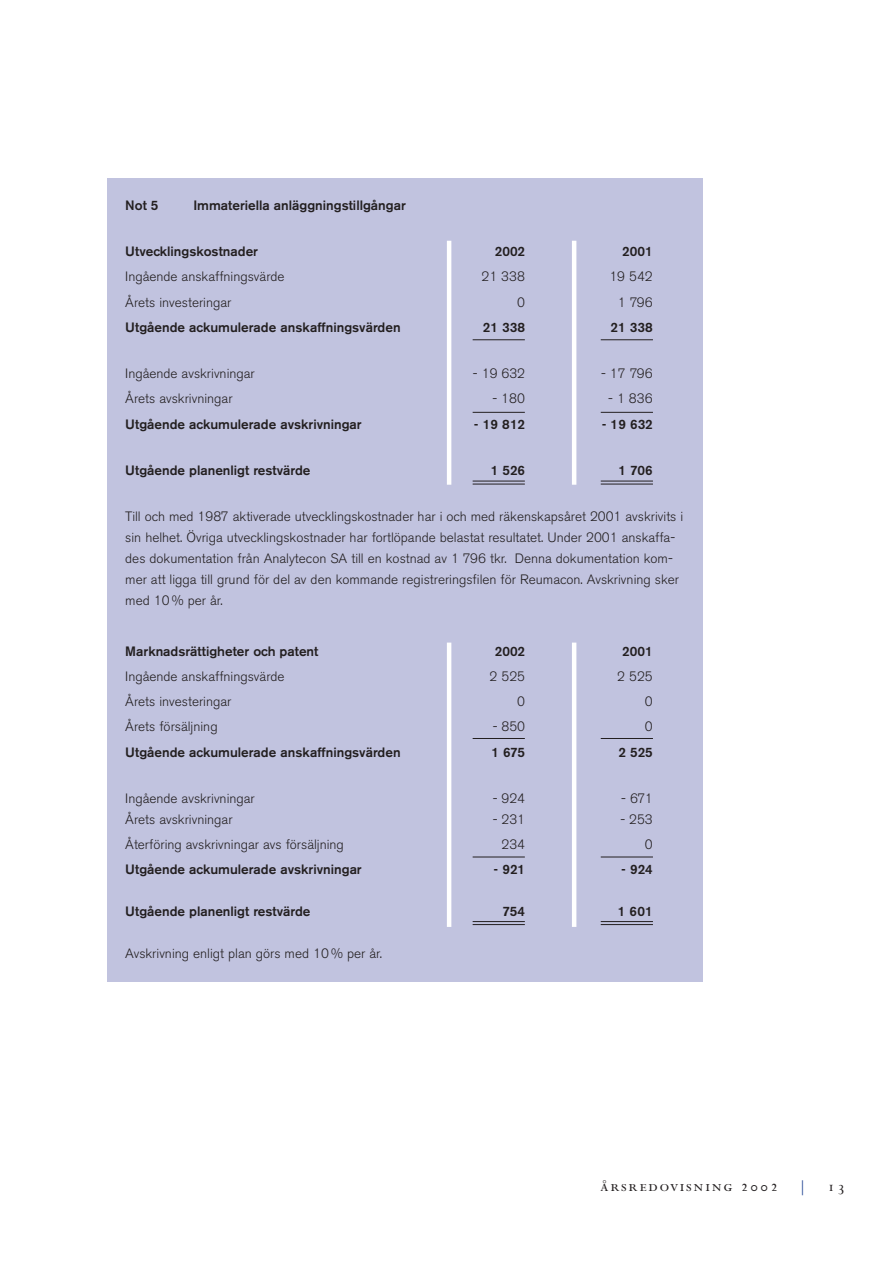
<style>
.page{position:relative;width:893px;height:1263px;background:#fff}
.page>*{position:absolute;margin:0;border:0;box-sizing:border-box;transform-origin:0 0}
.t1{font:18px "Perpetua SC";letter-spacing:.09em;color:#231f20}
.t2{font:300 13.5px/21px "Akzidenz Grotesk BE";color:#231f20}
.t3{font:500 13.5px "Akzidenz Grotesk BE";color:#231f20}
.s1{color:#183c8e}
</style>
<div class="page">
<div style="left:107px;top:179px;width:595px;height:803px;background:#c1c3df"></div>
<hr style="left:572px;top:241px;width:4px;height:244px;background:#fff">
<hr style="left:447px;top:241px;width:4px;height:244px;background:#fff">
<hr style="left:572px;top:643px;width:4px;height:284px;background:#fff">
<hr style="left:447px;top:643px;width:4px;height:284px;background:#fff">
<hr style="left:600px;top:339px;width:53px;height:1px;background:#231f20">
<hr style="left:472px;top:339px;width:53px;height:1px;background:#231f20">
<hr style="left:600px;top:412px;width:53px;height:1px;background:#231f20">
<hr style="left:472px;top:412px;width:53px;height:1px;background:#231f20">
<hr style="left:600px;top:481px;width:53px;height:1px;background:#231f20">
<hr style="left:472px;top:481px;width:53px;height:1px;background:#231f20">
<hr style="left:600px;top:484px;width:53px;height:1px;background:#231f20">
<hr style="left:472px;top:484px;width:53px;height:1px;background:#231f20">
<hr style="left:600px;top:738px;width:53px;height:1px;background:#231f20">
<hr style="left:472px;top:738px;width:53px;height:1px;background:#231f20">
<hr style="left:600px;top:857px;width:53px;height:1px;background:#231f20">
<hr style="left:472px;top:857px;width:53px;height:1px;background:#231f20">
<hr style="left:600px;top:921px;width:53px;height:1px;background:#231f20">
<hr style="left:472px;top:921px;width:53px;height:1px;background:#231f20">
<hr style="left:600px;top:924px;width:53px;height:1px;background:#231f20">
<hr style="left:472px;top:924px;width:53px;height:1px;background:#231f20">
<p class="t3" style="left:125px;top:201px;width:35px">Not 5</p>
<p class="t3" style="left:193px;top:201px;width:214px">Immateriella anläggningstillgångar</p>
<p class="t3" style="left:125px;top:247px;width:134px">Utvecklingskostnader</p>
<p class="t3" style="left:495px;top:247px;width:32px">2002</p>
<p class="t3" style="left:622px;top:247px;width:32px">2001</p>
<p class="t2" style="left:125px;top:268px;width:161px">Ingående anskaffningsvärde</p>
<p class="t2" style="left:481px;top:268px;width:45px">21 338</p>
<p class="t2" style="left:609px;top:268px;width:45px">19 542</p>
<p class="t2" style="left:125px;top:293px;width:108px">Årets investeringar</p>
<p class="t2" style="left:517px;top:293px;width:9px">0</p>
<p class="t2" style="left:618px;top:293px;width:36px">1 796</p>
<p class="t3" style="left:125px;top:322px;width:277px">Utgående ackumulerade anskaffningsvärden</p>
<p class="t3" style="left:483px;top:322px;width:44px">21 338</p>
<p class="t3" style="left:610px;top:322px;width:44px">21 338</p>
<p class="t2" style="left:125px;top:365px;width:131px">Ingående avskrivningar</p>
<p class="t2" style="left:473px;top:365px;width:54px">- 19 632</p>
<p class="t2" style="left:601px;top:365px;width:53px">- 17 796</p>
<p class="t2" style="left:125px;top:390px;width:109px">Årets avskrivningar</p>
<p class="t2" style="left:492px;top:390px;width:34px">- 180</p>
<p class="t2" style="left:608px;top:390px;width:46px">- 1 836</p>
<p class="t3" style="left:125px;top:419px;width:238px">Utgående ackumulerade avskrivningar</p>
<p class="t3" style="left:474px;top:419px;width:53px">- 19 812</p>
<p class="t3" style="left:601px;top:419px;width:53px">- 19 632</p>
<p class="t3" style="left:125px;top:465px;width:187px">Utgående planenligt restvärde</p>
<p class="t3" style="left:491px;top:465px;width:36px">1 526</p>
<p class="t3" style="left:618px;top:465px;width:36px">1 706</p>
<p class="t2" style="left:125px;top:508px;width:559px">Till och med 1987 aktiverade utvecklingskostnader har i och med räkenskapsåret 2001 avskrivits i sin helhet. Övriga utvecklingskostnader har fortlöpande belastat resultatet. Under 2001 anskaffa&shy;des dokumentation från Analytecon SA till en kostnad av 1 796 tkr. Denna dokumentation kom&shy;mer att ligga till grund för del av den kommande registreringsfilen för Reumacon. Avskrivning sker med 10 % per år.</p>
<p class="t3" style="left:125px;top:646px;width:195px">Marknadsrättigheter och patent</p>
<p class="t3" style="left:495px;top:646px;width:32px">2002</p>
<p class="t3" style="left:622px;top:646px;width:32px">2001</p>
<p class="t2" style="left:125px;top:667px;width:161px">Ingående anskaffningsvärde</p>
<p class="t2" style="left:489px;top:667px;width:37px">2 525</p>
<p class="t2" style="left:617px;top:667px;width:37px">2 525</p>
<p class="t2" style="left:125px;top:693px;width:108px">Årets investeringar</p>
<p class="t2" style="left:517px;top:693px;width:9px">0</p>
<p class="t2" style="left:645px;top:693px;width:9px">0</p>
<p class="t2" style="left:125px;top:718px;width:94px">Årets försäljning</p>
<p class="t2" style="left:492px;top:718px;width:34px">- 850</p>
<p class="t2" style="left:645px;top:718px;width:9px">0</p>
<p class="t3" style="left:125px;top:747px;width:277px">Utgående ackumulerade anskaffningsvärden</p>
<p class="t3" style="left:491px;top:747px;width:35px">1 675</p>
<p class="t3" style="left:618px;top:747px;width:36px">2 525</p>
<p class="t2" style="left:125px;top:789px;width:131px">Ingående avskrivningar</p>
<p class="t2" style="left:492px;top:789px;width:34px">- 924</p>
<p class="t2" style="left:621px;top:789px;width:33px">- 671</p>
<p class="t2" style="left:125px;top:810px;width:109px">Årets avskrivningar</p>
<p class="t2" style="left:492px;top:810px;width:34px">- 231</p>
<p class="t2" style="left:620px;top:810px;width:34px">- 253</p>
<p class="t2" style="left:125px;top:836px;width:220px">Återföring avskrivningar avs försäljning</p>
<p class="t2" style="left:501px;top:836px;width:25px">234</p>
<p class="t2" style="left:645px;top:836px;width:9px">0</p>
<p class="t3" style="left:125px;top:865px;width:238px">Utgående ackumulerade avskrivningar</p>
<p class="t3" style="left:493px;top:865px;width:33px">- 921</p>
<p class="t3" style="left:621px;top:865px;width:33px">- 924</p>
<p class="t3" style="left:125px;top:907px;width:187px">Utgående planenligt restvärde</p>
<p class="t3" style="left:502px;top:907px;width:24px">754</p>
<p class="t3" style="left:618px;top:907px;width:36px">1 601</p>
<p class="t2" style="left:125px;top:945px;width:258px">Avskrivning enligt plan görs med 10 % per år.</p>
<h1 class="t1" style="left:600px;top:1179px;width:246px">årsredovisning 2002 <span class="s1">|</span> 13</h1>
</div>
